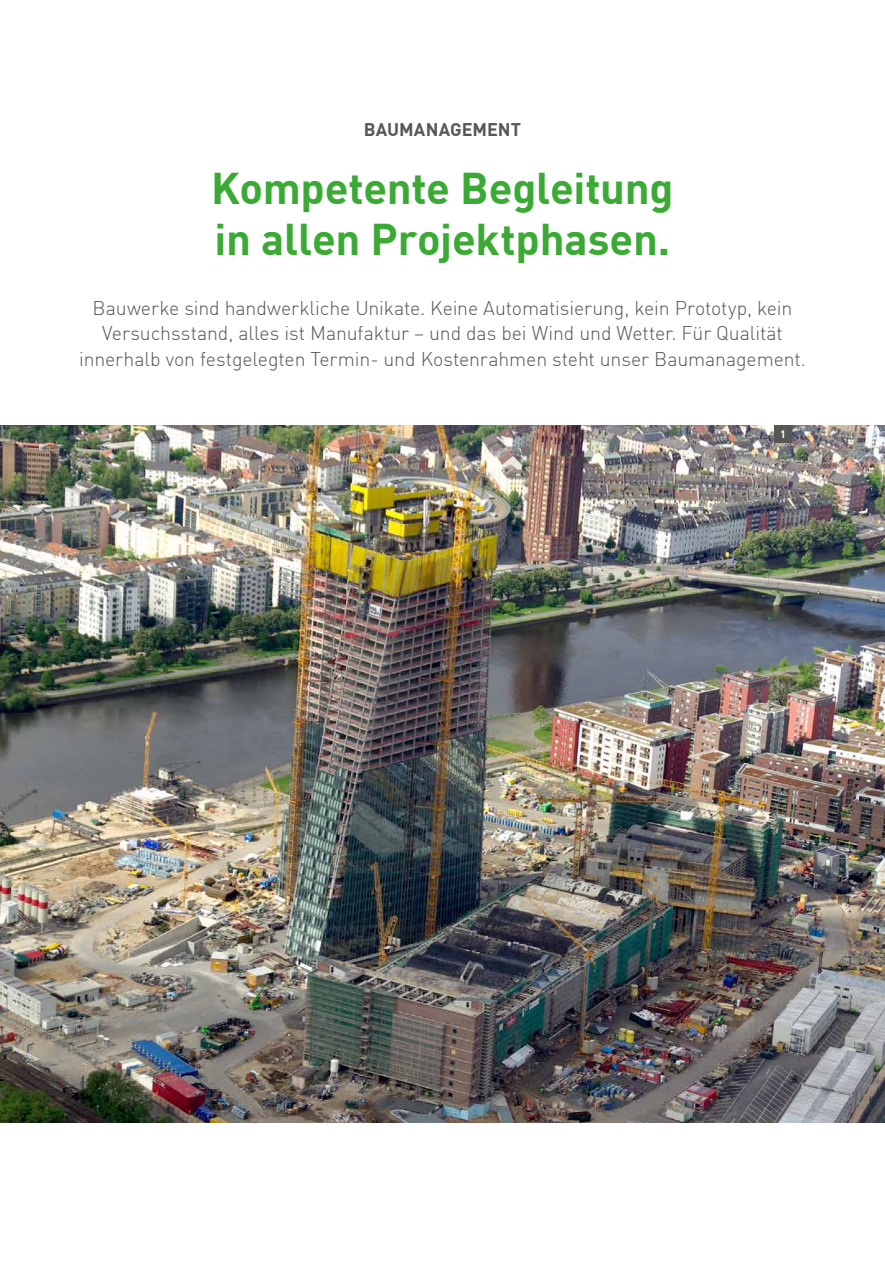
<style>
.page{position:relative;width:885px;height:1263px;background:#fff}
.page>*{position:absolute;margin:0;border:0;box-sizing:border-box;transform-origin:0 0}
.t1{font:700 43.5px/51px "DIN Offc Pro";letter-spacing:-.005em;color:#3aaa35}
.t2{font:300 19.5px/25.5px "DIN Offc Pro";letter-spacing:-.005em;color:#575756;text-align:center}
.t3{font:700 18px "DIN Offc Pro";color:#575756}
.t4{font:700 10.5px "DIN Offc Pro";color:#fff}
</style>
<div class="page">
<img style="left:0;top:425px;width:884px;height:698px">
<div style="left:774px;top:425px;width:17px;height:17px;background:#575756"></div>
<p class="t3" style="left:364px;top:115px;width:159px">BAUMANAGEMENT</p>
<h1 class="t1" style="left:211px;top:157px;width:464px">Kompetente Begleitung in allen Projektphasen.</h1>
<p class="t2" style="left:79px;top:293px;width:728px">Bauwerke sind handwerkliche Unikate. Keine Automatisierung, kein Prototyp, kein<br>Versuchsstand, alles ist Manufaktur – und das bei Wind und Wetter. Für Qualität innerhalb von festgelegten Termin- und Kostenrahmen steht unser Baumanagement.</p>
<p class="t4" style="left:780px;top:425px;width:7px">1</p>
</div>
